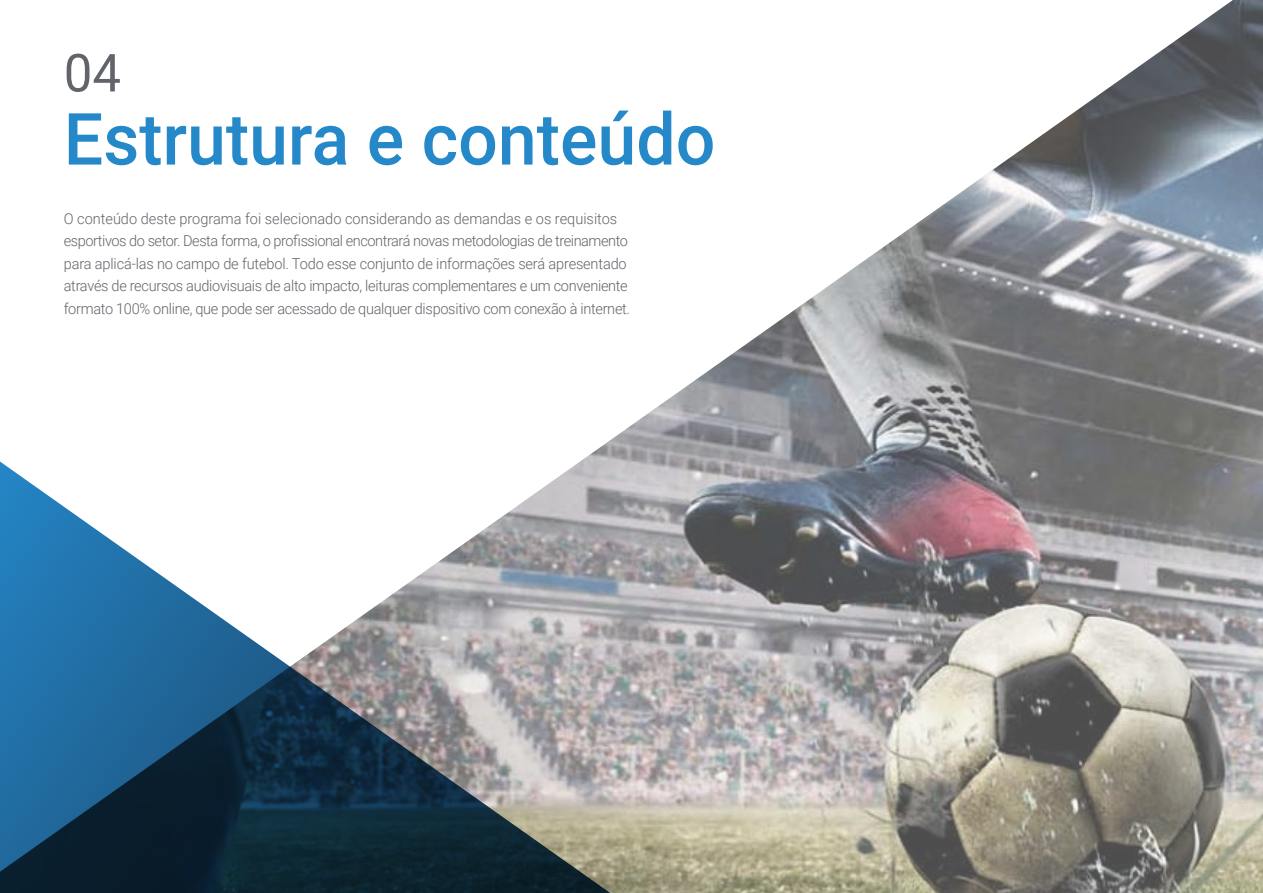
<style>
.page{position:relative;width:1263px;height:893px;background:#fff}
.page>*{position:absolute;margin:0;border:0;box-sizing:border-box;transform-origin:0 0}
.t1{font:500 72px "Roboto";color:#2488c9}
.t2{font:52.5px "Roboto";color:#61646a}
.t3{font:300 15px/22.5px "Roboto";letter-spacing:-.02em;color:#61646a}
</style>
<div class="page">
<img style="left:602px;top:0;width:661px;height:893px">
<svg style="left:0;top:446px;width:640px;height:447px"></svg>
<h2 class="t2" style="left:64px;top:36px;width:59px">04</h2>
<h1 class="t1" style="left:64px;top:89px;width:653px">Estrutura e conteúdo</h1>
<p class="t3" style="left:64px;top:207px;width:568px">O conteúdo deste programa foi selecionado considerando as demandas e os requisitos esportivos do setor. Desta forma, o profissional encontrará novas metodologias de treinamento para aplicá-las no campo de futebol. Todo esse conjunto de informações será apresentado através de recursos audiovisuais de alto impacto, leituras complementares e um conveniente formato 100% online, que pode ser acessado de qualquer dispositivo com conexão à internet.</p>
</div>
